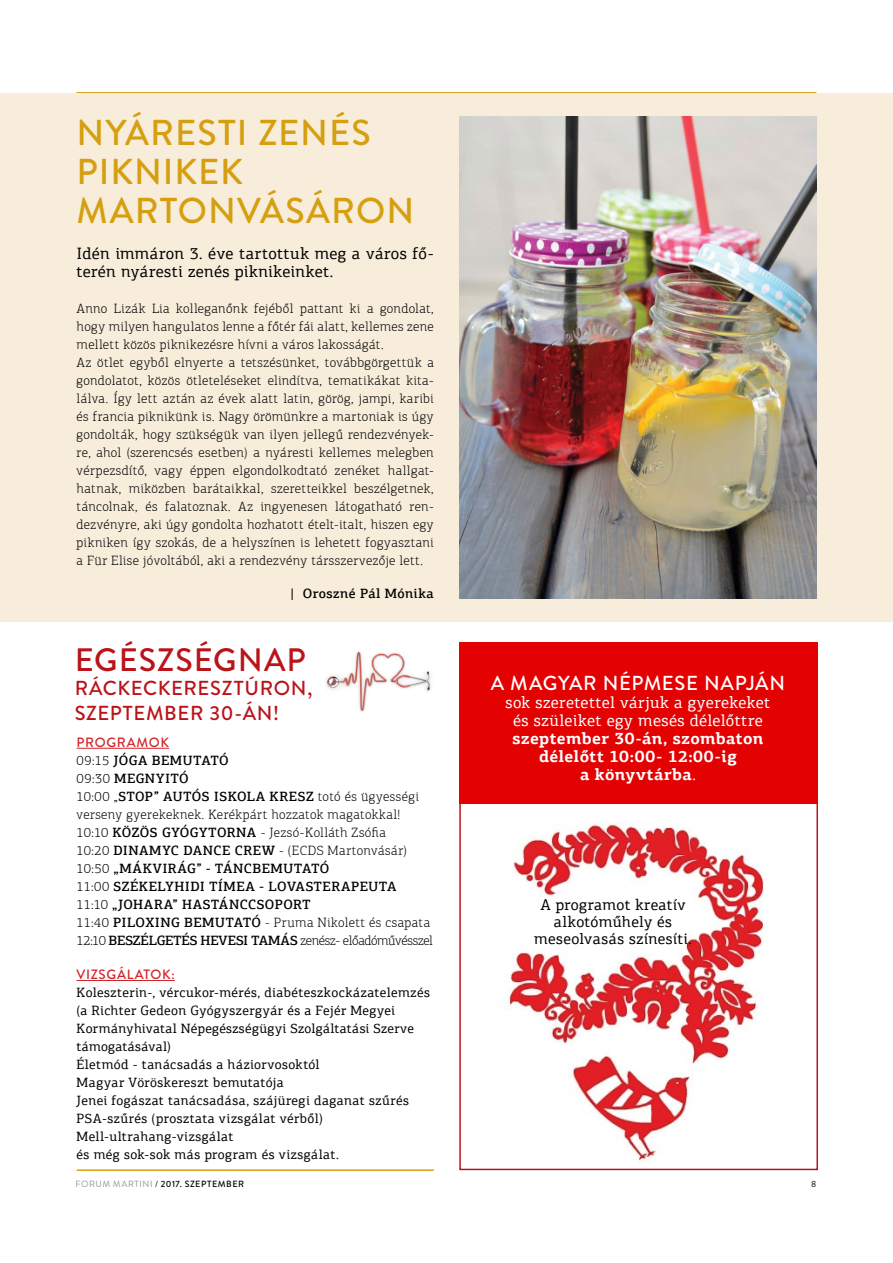
<style>
.page{position:relative;width:893px;height:1263px;background:#fff}
.page>*{position:absolute;margin:0;border:0;box-sizing:border-box;transform-origin:0 0}
.t1{font:500 36px/39px "Brandon Grotesque";letter-spacing:.025em;color:#d59f10}
.t2{font:500 32.4px "Brandon Grotesque";letter-spacing:.03em;color:#ba141a}
.t3{font:500 20.25px/24.3px "Brandon Grotesque";letter-spacing:.03em;color:#ba141a}
.t4{font:500 20.25px "Brandon Grotesque";letter-spacing:.03em;color:#fff}
.t5{font:16.5px/18px "PF Agora Slab Pro";letter-spacing:.02em;color:#000}
.t6{font:16.5px/18px "PF Agora Slab Pro";letter-spacing:.02em;color:#fff;text-align:center}
.t7{font:700 16.5px/18px "PF Agora Slab Pro";letter-spacing:.02em;color:#fff;text-align:center}
.t8{font:15.6px/17.1px "PF Agora Slab Pro";letter-spacing:.02em;color:#000;text-align:center}
.t9{font:300 13.5px/18px "PF Agora Slab Pro";letter-spacing:.025em;color:#000}
.t10{font:13.5px/18px "PF Agora Slab Pro";letter-spacing:.03em;color:#000}
.t11{font:500 13.5px "Brandon Grotesque";letter-spacing:.05em;color:#d2232a}
.t12{font:500 13.5px "PF Agora Slab Pro";letter-spacing:.035em;color:#000}
.t13{font:500 9px "Brandon Grotesque";letter-spacing:.055em;color:#000}
.t14{font:9px "Brandon Grotesque";color:#000}
.s1{font-weight:400}
.s2{font-weight:500}
.s3{font-weight:400;color:#939598}
</style>
<div class="page">
<hr style="left:77px;top:92px;width:739px;height:2px;background:#d59f10">
<div style="left:459px;top:643px;width:359px;height:161px;background:#e30102"></div>
<hr style="left:77px;top:1169px;width:357px;height:2px;background:#d59f10">
<img style="left:326px;top:651px;width:105px;height:61px">
<div style="left:0;top:94px;width:893px;height:527px;background:#f8edda"></div>
<img style="left:459px;top:117px;width:357px;height:481px">
<img style="left:508px;top:824px;width:256px;height:337px">
<hr style="left:77px;top:748px;width:92px;height:1px;background:#d2232a">
<hr style="left:77px;top:980px;width:98px;height:1px;background:#d2232a">
<h1 class="t1" style="left:77px;top:114px;width:339px">NYÁRESTI ZENÉS<br>PIKNIKEK<br>MARTONVÁSÁRON</h1>
<p class="t5" style="left:77px;top:244px;width:359px">Idén immáron 3. éve tartottuk meg a város fő&shy;terén nyáresti zenés piknikeinket.</p>
<p class="t9" style="left:77px;top:299px;width:359px">Anno Lizák Lia kolleganőnk fejéből pattant ki a gondolat, hogy milyen hangulatos lenne a főtér fái alatt, kellemes zene mellett közös piknikezésre hívni a város lakosságát.<br>Az ötlet egyből elnyerte a tetszésünket, továbbgörgettük a gondolatot, közös ötleteléseket elindítva, tematikákat kita&shy;lálva. Így lett aztán az évek alatt latin, görög, jampi, karibi és francia piknikünk is. Nagy örömünkre a martoniak is úgy gondolták, hogy szükségük van ilyen jellegű rendezvények&shy;re, ahol (szerencsés esetben) a nyáresti kellemes melegben vérpezsdítő, vagy éppen elgondolkodtató zenéket hallgat&shy;hatnak, miközben barátaikkal, szeretteikkel beszélgetnek, táncolnak, és falatoznak. Az ingyenesen látogatható ren&shy;dezvényre, aki úgy gondolta hozhatott ételt-italt, hiszen egy pikniken így szokás, de a helyszínen is lehetett fogyasztani a Für Elise jóvoltából, aki a rendezvény társszervezője lett.</p>
<p class="t12" style="left:291px;top:584px;width:145px">| Oroszné Pál Mónika</p>
<h2 class="t2" style="left:75px;top:637px;width:232px">EGÉSZSÉGNAP</h2>
<h3 class="t3" style="left:75px;top:676px;width:239px">RÁCKECKERESZTÚRON,<br>SZEPTEMBER 30-ÁN!</h3>
<h3 class="t4" style="left:491px;top:669px;width:296px">A MAGYAR NÉPMESE NAPJÁN</h3>
<p class="t6" style="left:505px;top:693px;width:266px">sok szeretettel várjuk a gyerekeket és szüleiket egy mesés délelőttre</p>
<p class="t7" style="left:512px;top:729px;width:252px">szeptember 30-án, szombaton délelőtt 10:00- 12:00-ig<br>a könyvtárba<span class="s1">.</span></p>
<p class="t11" style="left:77px;top:733px;width:94px">PROGRAMOK</p>
<p class="t9" style="left:77px;top:751px;width:358px">09:15 <span class="s2">JÓGA BEMUTATÓ<br></span>09:30 <span class="s2">MEGNYITÓ<br></span>10:00 „<span class="s2">STOP” AUTÓS ISKOLA KRESZ</span> totó és ügyességi verseny gyerekeknek. Kerékpárt hozzatok magatokkal!<br>10:10 <span class="s2">KÖZÖS GYÓGYTORNA</span> - Jezsó-Kolláth Zsófia<br>10:20 <span class="s2">DINAMYC DANCE CREW</span> - (ECDS Martonvásár)<br>10:50 <span class="s2">„MÁKVIRÁG” - TÁNCBEMUTATÓ<br></span>11:00 <span class="s2">SZÉKELYHIDI TÍMEA - LOVASTERAPEUTA<br></span>11:10 <span class="s2">„JOHARA” HASTÁNCCSOPORT<br></span>11:40 <span class="s2">PILOXING BEMUTATÓ</span> - Pruma Nikolett és csapata 12:10 <span class="s2">BESZÉLGETÉS HEVESI TAMÁS</span> zenész- előadóművésszel</p>
<p class="t11" style="left:77px;top:965px;width:100px">VIZSGÁLATOK:</p>
<p class="t10" style="left:77px;top:983px;width:355px">Koleszterin-, vércukor-mérés, diabéteszkockázatelemzés (a Richter Gedeon Gyógyszergyár és a Fejér Megyei Kormányhivatal Népegészségügyi Szolgáltatási Szerve támogatásával)<br>Életmód - tanácsadás a háziorvosoktól<br>Magyar Vöröskereszt bemutatója<br>Jenei fogászat tanácsadása, szájüregi daganat szűrés PSA-szűrés (prosztata vizsgálat vérből)<br>Mell-ultrahang-vizsgálat<br>és még sok-sok más program és vizsgálat.</p>
<p class="t8" style="left:534px;top:896px;width:159px">A programot kreatív alkotóműhely és meseolvasás színesíti.</p>
<p class="t13" style="left:76px;top:1178px;width:170px"><span class="s3">FORUM MARTINI</span> <span class="s1">/</span> 2017. SZEPTEMBER</p>
<p class="t14" style="left:811px;top:1177px;width:7px">8</p>
</div>
